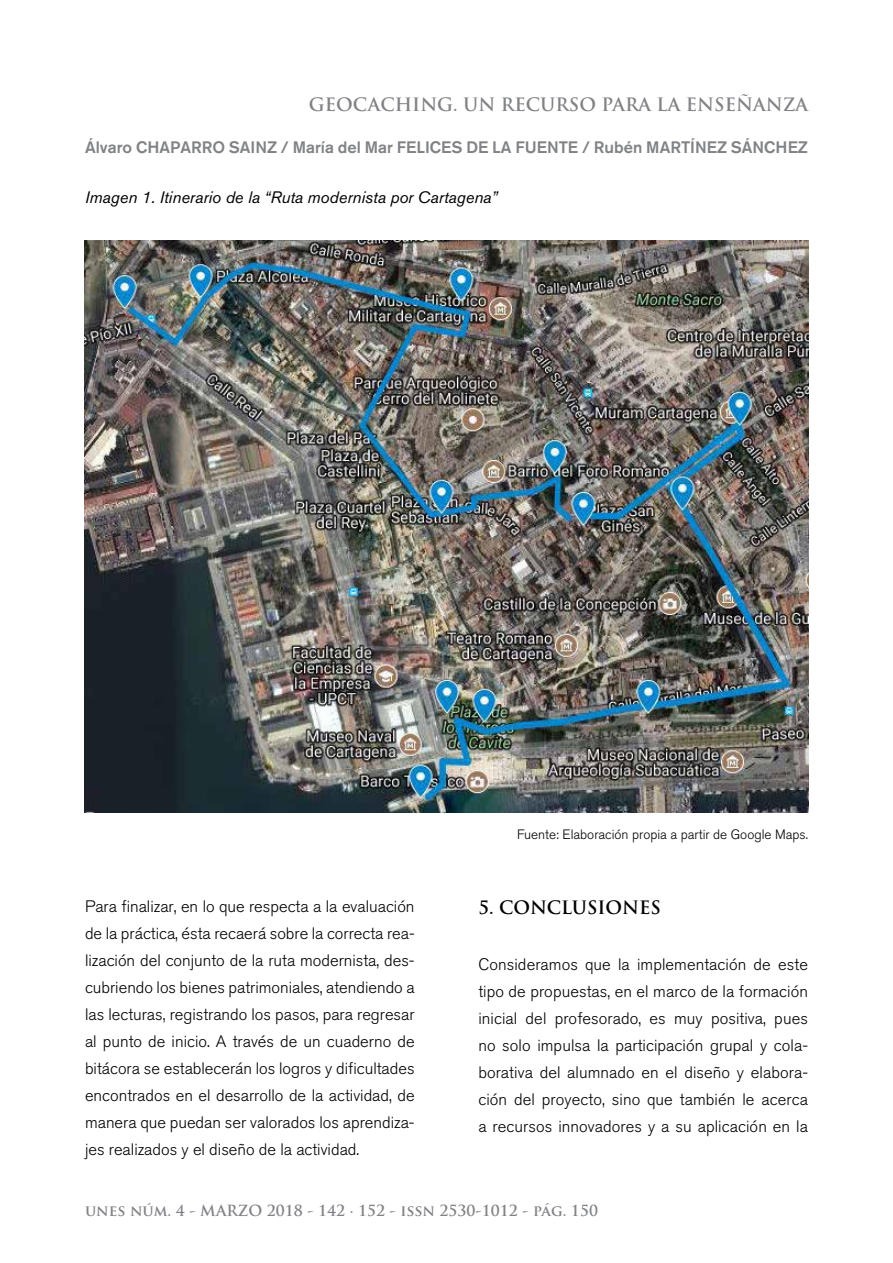
<style>
.page{position:relative;width:893px;height:1263px;background:#fff}
.page>*{position:absolute;margin:0;border:0;box-sizing:border-box;transform-origin:0 0}
.t1{font:700 18px "Trajan Pro";color:#808285}
.t2{font:700 18px "Trajan Pro";letter-spacing:-.005em;color:#000}
.t3{font:300 16.5px/27px "Akzidenz Grotesk BQ";color:#000;text-align:justify}
.t4{font:500 16.5px "Akzidenz Grotesk BQ";color:#808285}
.t5{font:italic 16.5px "Akzidenz Grotesk BQ";color:#000}
.t6{font:700 15px "Trajan Pro";color:#808285}
.t7{font:300 13.5px "Akzidenz Grotesk BQ";color:#000}
</style>
<div class="page">
<img style="left:85px;top:241px;width:723px;height:571px">
<p class="t1" style="left:309px;top:93px;width:501px">GEOCACHING. UN RECURSO PARA LA ENSEÑANZA</p>
<p class="t4" style="left:85px;top:137px;width:724px">Álvaro CHAPARRO SAINZ / María del Mar FELICES DE LA FUENTE / Rubén MARTÍNEZ SÁNCHEZ</p>
<p class="t5" style="left:85px;top:187px;width:414px">Imagen 1. Itinerario de la “Ruta modernista por Cartagena”</p>
<p class="t7" style="left:517px;top:827px;width:292px">Fuente: Elaboración propia a partir de Google Maps.</p>
<p class="t3" style="left:85px;top:893px;width:331px">Para finalizar, en lo que respecta a la evaluación de la práctica, ésta recaerá sobre la correcta rea&shy;lización del conjunto de la ruta modernista, des&shy;cubriendo los bienes patrimoniales, atendiendo a las lecturas, registrando los pasos, para regresar al punto de inicio. A través de un cuaderno de bitácora se establecerán los logros y dificultades encontrados en el desarrollo de la actividad, de manera que puedan ser valorados los aprendiza&shy;jes realizados y el diseño de la actividad.</p>
<p class="t2" style="left:478px;top:896px;width:37px">5. CONC</p>
<p class="t2" style="left:561px;top:896px;width:98px">LUSIONES</p>
<p class="t3" style="left:478px;top:951px;width:331px">Consideramos que la implementación de este tipo de propuestas, en el marco de la formación inicial del profesorado, es muy positiva, pues no solo impulsa la participación grupal y cola&shy;borativa del alumnado en el diseño y elabora&shy;ción del proyecto, sino que también le acerca a recursos innovadores y a su aplicación en la</p>
<p class="t6" style="left:85px;top:1201px;width:514px">UNES NÚM. 4 - MARZO 2018 - 142 · 152 - ISSN 2530-1012 - PÁG. 150</p>
</div>
